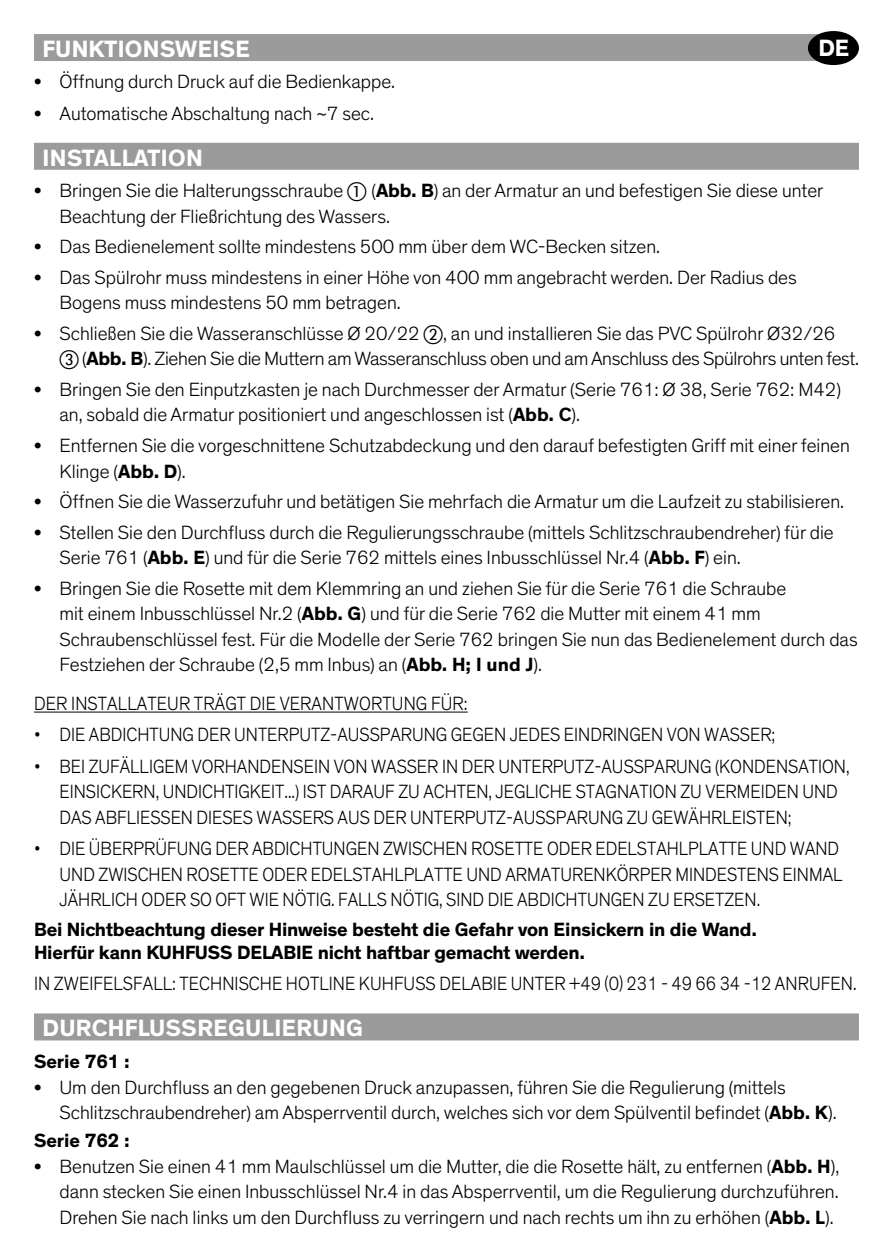
<style>
.page{position:relative;width:893px;height:1259px;background:#fff}
.page>*{position:absolute;margin:0;border:0;box-sizing:border-box;transform-origin:0 0}
.t1{font:700 24px "Theinhardt";letter-spacing:.015em;color:#fff}
.t2{font:300 19.5px/25.5px "Theinhardt";color:#000}
.t3{font:300 19.5px/25.5px "Theinhardt";color:#000;scale:.9 1}
.t4{font:700 19.5px/23.4px "Theinhardt";letter-spacing:-.01em;color:#000}
.s1{font-weight:500}
.s2{font-family:"European Pi One";font-weight:400}
.s3{font-weight:700}
</style>
<div class="page">
<div style="left:34px;top:34px;width:808px;height:27px;background:#9b9b9b"></div>
<div style="left:34px;top:143px;width:825px;height:27px;background:#9b9b9b"></div>
<hr style="left:34px;top:711px;width:434px;height:1px;background:#000">
<div style="left:34px;top:1013px;width:825px;height:27px;background:#9b9b9b"></div>
<div style="left:808px;top:31px;width:51px;height:34px;background:#000;border-radius:50%"></div>
<p class="t1" style="left:818px;top:33px;width:32px">DE</p>
<p class="t1" style="left:43px;top:34px;width:209px">FUNKTIONSWEISE</p>
<p class="t2" style="left:34px;top:69px;width:363px"><span class="s1">•</span> Öffnung durch Druck auf die Bedienkappe.</p>
<p class="t2" style="left:34px;top:101px;width:342px"><span class="s1">•</span> Automatische Abschaltung nach ~7 sec.</p>
<p class="t1" style="left:43px;top:143px;width:162px">INSTALLATION</p>
<p class="t2" style="left:60px;top:178px;width:765px;text-indent:-26px"><span class="s1">•</span> Bringen Sie die Halterungsschraube <span class="s2">a</span> (<span class="s3">Abb. B</span>) an der Armatur an und befestigen Sie diese unter<br>Beachtung der Fließrichtung des Wassers.</p>
<p class="t2" style="left:34px;top:234px;width:628px"><span class="s1">•</span> Das Bedienelement sollte mindestens 500 mm über dem WC-Becken sitzen.</p>
<p class="t2" style="left:60px;top:265px;width:739px;text-indent:-26px"><span class="s1">•</span> Das Spülrohr muss mindestens in einer Höhe von 400 mm angebracht werden. Der Radius des<br>Bogens muss mindestens 50 mm betragen.</p>
<p class="t2" style="left:60px;top:321px;width:801px;text-indent:-26px"><span class="s1">•</span> Schließen Sie die Wasseranschlüsse Ø 20/22 <span class="s2">b</span>, an und installieren Sie das PVC Spülrohr Ø32/26 <span class="s2">c</span> (<span class="s3">Abb. B</span>). Ziehen Sie die Muttern am Wasseranschluss oben und am Anschluss des Spülrohrs unten fest.</p>
<p class="t2" style="left:60px;top:377px;width:783px;text-indent:-26px"><span class="s1">•</span> Bringen Sie den Einputzkasten je nach Durchmesser der Armatur (Serie 761: Ø 38, Serie 762: M42) an, sobald die Armatur positioniert und angeschlossen ist (<span class="s3">Abb. C</span>).</p>
<p class="t2" style="left:60px;top:433px;width:792px;text-indent:-26px"><span class="s1">•</span> Entfernen Sie die vorgeschnittene Schutzabdeckung und den darauf befestigten Griff mit einer feinen<br>Klinge (<span class="s3">Abb. D</span>).</p>
<p class="t2" style="left:34px;top:489px;width:812px"><span class="s1">•</span> Öffnen Sie die Wasserzufuhr und betätigen Sie mehrfach die Armatur um die Laufzeit zu stabilisieren.</p>
<p class="t2" style="left:60px;top:520px;width:776px;text-indent:-26px"><span class="s1">•</span> Stellen Sie den Durchfluss durch die Regulierungsschraube (mittels Schlitzschraubendreher) für die<br>Serie 761 (<span class="s3">Abb. E</span>) und für die Serie 762 mittels eines Inbusschlüssel Nr.4 (<span class="s3">Abb. F</span>) ein.</p>
<p class="t2" style="left:60px;top:576px;width:800px;text-indent:-26px"><span class="s1">•</span> Bringen Sie die Rosette mit dem Klemmring an und ziehen Sie für die Serie 761 die Schraube<br>mit einem Inbusschlüssel Nr.2 (<span class="s3">Abb. G</span>) und für die Serie 762 die Mutter mit einem 41 mm Schraubenschlüssel fest. Für die Modelle der Serie 762 bringen Sie nun das Bedienelement durch das Festziehen der Schraube (2,5 mm Inbus) an (<span class="s3">Abb. H; I und J</span>).</p>
<p class="t3" style="left:34px;top:691px;width:483px">DER INSTALLATEUR TRÄGT DIE VERANTWORTUNG FÜR:</p>
<p class="t3" style="left:34px;top:722px;width:825px">• DIE ABDICHTUNG DER UNTERPUTZ-AUSSPARUNG GEGEN JEDES EINDRINGEN VON WASSER;</p>
<p class="t3" style="left:60px;top:753px;width:879px;text-indent:-26px">• BEI ZUFÄLLIGEM VORHANDENSEIN VON WASSER IN DER UNTERPUTZ-AUSSPARUNG (KONDENSATION,<br>EINSICKERN, UNDICHTIGKEIT...) IST DARAUF ZU ACHTEN, JEGLICHE STAGNATION ZU VERMEIDEN UND<br>DAS ABFLIESSEN DIESES WASSERS AUS DER UNTERPUTZ-AUSSPARUNG ZU GEWÄHRLEISTEN;</p>
<p class="t3" style="left:60px;top:836px;width:871px;text-indent:-26px">• DIE ÜBERPRÜFUNG DER ABDICHTUNGEN ZWISCHEN ROSETTE ODER EDELSTAHLPLATTE UND WAND<br>UND ZWISCHEN ROSETTE ODER EDELSTAHLPLATTE UND ARMATURENKÖRPER MINDESTENS EINMAL<br>JÄHRLICH ODER SO OFT WIE NÖTIG. FALLS NÖTIG, SIND DIE ABDICHTUNGEN ZU ERSETZEN.</p>
<p class="t4" style="left:34px;top:917px;width:724px">Bei Nichtbeachtung dieser Hinweise besteht die Gefahr von Einsickern in die Wand.<br>Hierfür kann KUHFUSS DELABIE nicht haftbar gemacht werden.</p>
<p class="t3" style="left:34px;top:971px;width:915px">IN ZWEIFELSFALL: TECHNISCHE HOTLINE KUHFUSS DELABIE UNTER +49 (0) 231 - 49 66 34 -12 ANRUFEN.</p>
<p class="t1" style="left:43px;top:1013px;width:322px">DURCHFLUSSREGULIERUNG</p>
<p class="t4" style="left:34px;top:1050px;width:97px">Serie 761 :</p>
<p class="t2" style="left:60px;top:1074px;width:779px;text-indent:-26px"><span class="s1">•</span> Um den Durchfluss an den gegebenen Druck anzupassen, führen Sie die Regulierung (mittels<br>Schlitzschraubendreher) am Absperrventil durch, welches sich vor dem Spülventil befindet (<span class="s3">Abb. K</span>).</p>
<p class="t4" style="left:34px;top:1129px;width:97px">Serie 762 :</p>
<p class="t2" style="left:60px;top:1154px;width:781px;text-align:justify;text-indent:-26px"><span class="s1">•</span> Benutzen Sie einen 41 mm Maulschlüssel um die Mutter, die die Rosette hält, zu entfernen (<span class="s3">Abb. H</span>), dann stecken Sie einen Inbusschlüssel Nr.4 in das Absperrventil, um die Regulierung durchzuführen.<br>Drehen Sie nach links um den Durchfluss zu verringern und nach rechts um ihn zu erhöhen (<span class="s3">Abb. L</span>).</p>
</div>
